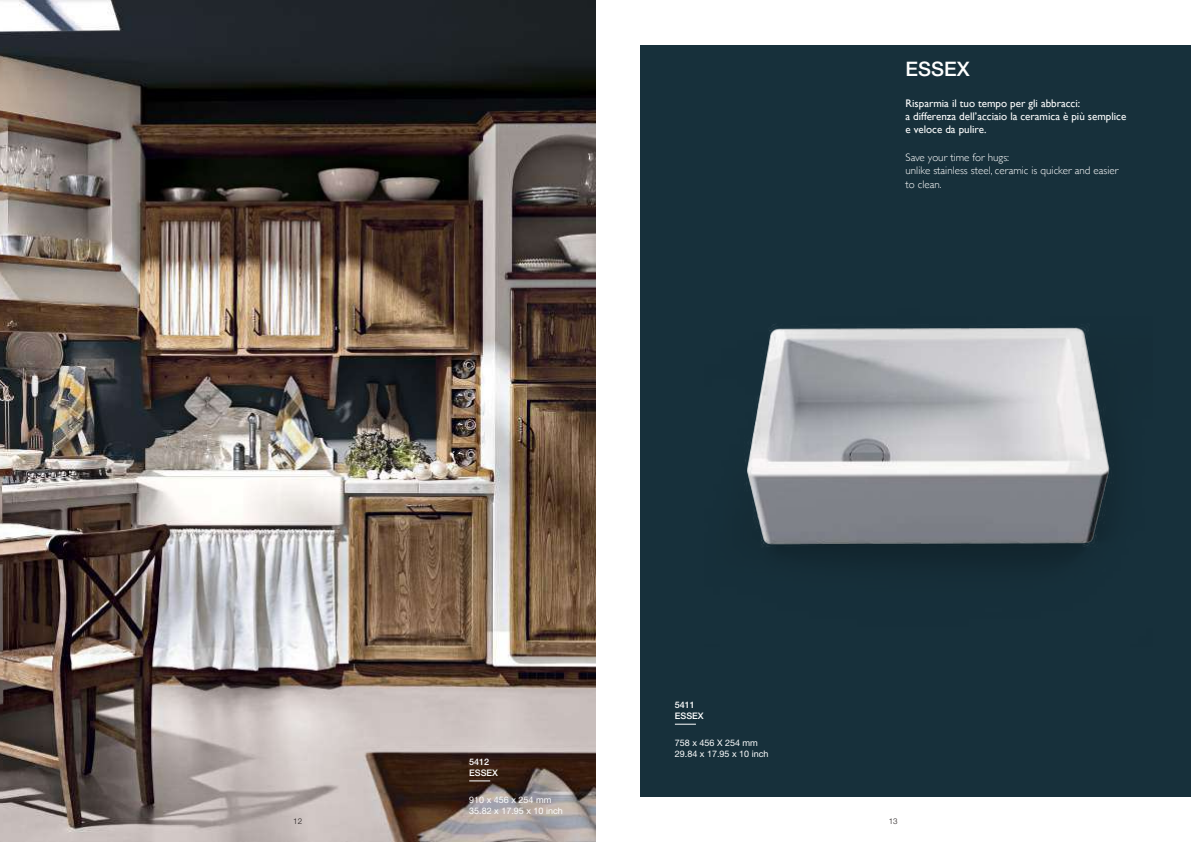
<style>
.page{position:relative;width:1191px;height:842px;background:#fff}
.page>*{position:absolute;margin:0;border:0;box-sizing:border-box;transform-origin:0 0}
.t1{font:500 20px "Helvetica Neue LT Std";color:#fff}
.t2{font:11px/13.2px "Gill Sans";color:#fff}
.t3{font:300 11px/13.2px "Gill Sans";color:#fff}
.t4{font:9px/10.8px "Helvetica Neue LT Std";color:#fff}
.t5{font:500 9px/10.8px "Helvetica Neue LT Std";color:#fff}
.t6{font:300 8px "Helvetica Neue LT Std";color:#241f1f}
</style>
<div class="page">
<div style="left:641px;top:45px;width:550px;height:752px;background:#17303b"></div>
<img style="left:745px;top:324px;width:365px;height:235px">
<img style="left:0;top:0;width:595px;height:842px">
<svg style="left:469px;top:780px;width:21px;height:1px"></svg>
<svg style="left:675px;top:724px;width:21px;height:1px"></svg>
<h1 class="t1" style="left:905px;top:57px;width:66px">ESSEX</h1>
<p class="t2" style="left:905px;top:96px;width:222px">Risparmia il tuo tempo per gli abbracci:<br>a differenza dell’acciaio la ceramica è più semplice e veloce da pulire.</p>
<p class="t3" style="left:905px;top:150px;width:214px">Save your time for hugs:<br>unlike stainless steel, ceramic is quicker and easier to clean.</p>
<p class="t5" style="left:469px;top:756px;width:30px">5412<br>ESSEX</p>
<p class="t4" style="left:469px;top:794px;width:95px">910 x 456 x 254 mm<br>35.82 x 17.95 x 10 inch</p>
<p class="t5" style="left:675px;top:699px;width:30px">5411<br>ESSEX</p>
<p class="t4" style="left:675px;top:737px;width:95px">758 x 456 X 254 mm<br>29.84 x 17.95 x 10 inch</p>
<p class="t6" style="left:293px;top:816px;width:10px">12</p>
<p class="t6" style="left:888px;top:816px;width:10px">13</p>
</div>
